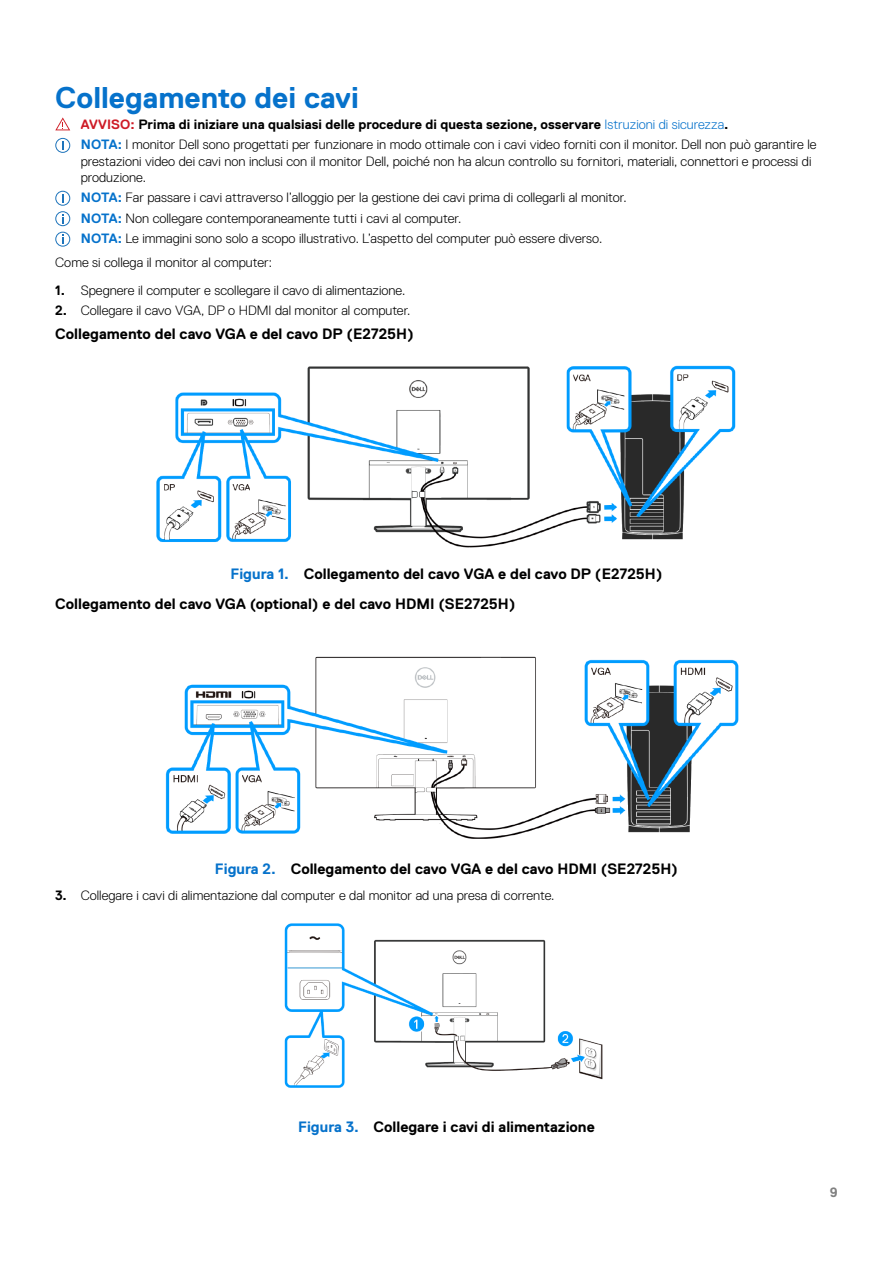
<style>
.page{position:relative;width:893px;height:1263px;background:#fff}
.page>*{position:absolute;margin:0;border:0;box-sizing:border-box;transform-origin:0 0}
.Head2{font:700 30px "Dell Replica";color:#0672cb}
.Image_Title{font:700 15px "Dell Replica";color:#000}
.text_bold{font:700 15px "Dell Replica";color:#000}
.Note{font:300 13.5px/16.2px "Dell Replica";color:#000}
.Warning{font:700 13.5px "Dell Replica";color:#000}
.text{font:300 13.5px "Dell Replica";color:#000}
.t1{font:700 13.5px "Dell Replica";color:#808080}
.s1{color:#ce1b26}
.s2{font-weight:300;color:#0672cb}
.s3{font-weight:700;color:#0672cb}
.s4{font-weight:700}
.s5{color:#0672cb}
</style>
<div class="page">
<svg style="left:55px;top:117px;width:15px;height:13px"></svg>
<svg style="left:55px;top:138px;width:15px;height:15px"></svg>
<svg style="left:55px;top:191px;width:15px;height:35px"></svg>
<svg style="left:55px;top:232px;width:15px;height:15px"></svg>
<img style="left:156px;top:365px;width:580px;height:183px">
<img style="left:165px;top:656px;width:574px;height:182px">
<img style="left:284px;top:923px;width:319px;height:165px">
<h2 class="Head2" style="left:55px;top:81px;width:305px">Collegamento dei cavi</h2>
<p class="Warning" style="left:81px;top:117px;width:649px"><span class="s1">AVVISO:</span> Prima di iniziare una qualsiasi delle procedure di questa sezione, osservare <span class="s2">Istruzioni di sicurezza</span>.</p>
<p class="Note" style="left:81px;top:137px;width:737px"><span class="s3">NOTA:</span> I monitor Dell sono progettati per funzionare in modo ottimale con i cavi video forniti con il monitor. Dell non può garantire le prestazioni video dei cavi non inclusi con il monitor Dell, poiché non ha alcun controllo su fornitori, materiali, connettori e processi di produzione.</p>
<p class="Note" style="left:81px;top:190px;width:547px"><span class="s3">NOTA:</span> Far passare i cavi attraverso l’alloggio per la gestione dei cavi prima di collegarli al monitor.</p>
<p class="Note" style="left:81px;top:210px;width:382px"><span class="s3">NOTA:</span> Non collegare contemporaneamente tutti i cavi al computer.</p>
<p class="Note" style="left:81px;top:230px;width:523px"><span class="s3">NOTA:</span> Le immagini sono solo a scopo illustrativo. L’aspetto del computer può essere diverso.</p>
<p class="text" style="left:55px;top:255px;width:218px">Come si collega il monitor al computer:</p>
<p class="Note" style="left:55px;top:282px;width:352px"><span class="s4">1.</span> Spegnere il computer e scollegare il cavo di alimentazione.</p>
<p class="Note" style="left:55px;top:302px;width:357px"><span class="s4">2.</span> Collegare il cavo VGA, DP o HDMI dal monitor al computer.</p>
<p class="text_bold" style="left:55px;top:325px;width:360px">Collegamento del cavo VGA e del cavo DP (E2725H)</p>
<p class="Image_Title" style="left:231px;top:565px;width:433px"><span class="s5">Figura 1.</span> Collegamento del cavo VGA e del cavo DP (E2725H)</p>
<p class="text_bold" style="left:55px;top:595px;width:462px">Collegamento del cavo VGA (optional) e del cavo HDMI (SE2725H)</p>
<p class="Image_Title" style="left:215px;top:860px;width:465px"><span class="s5">Figura 2.</span> Collegamento del cavo VGA e del cavo HDMI (SE2725H)</p>
<p class="Note" style="left:55px;top:888px;width:501px"><span class="s4">3.</span> Collegare i cavi di alimentazione dal computer e dal monitor ad una presa di corrente.</p>
<p class="Image_Title" style="left:298px;top:1118px;width:298px"><span class="s5">Figura 3.</span> Collegare i cavi di alimentazione</p>
<p class="t1" style="left:830px;top:1185px;width:9px">9</p>
</div>
